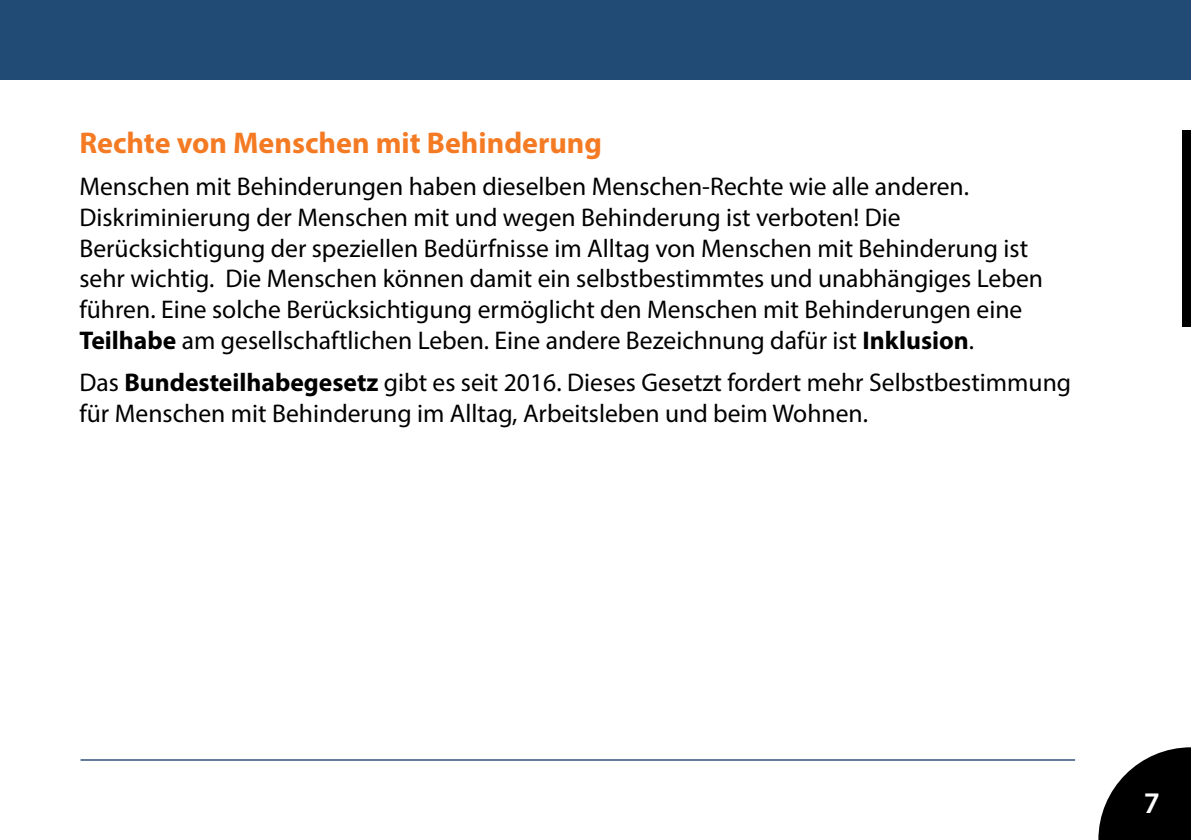
<style>
.page{position:relative;width:1191px;height:840px;background:#fff}
.page>*{position:absolute;margin:0;border:0;box-sizing:border-box;transform-origin:0 0}
.Überschrift_Text{font:700 30px "Myriad Pro";color:#f47b24}
.t1{font:600 30px "Myriad Pro";color:#fff}
.Text{font:25.6px/30.8px "Myriad Pro";color:#000}
.s1{font-weight:700}
</style>
<div class="page">
<div style="left:0;top:0;width:1191px;height:79px;background:#214b75"></div>
<hr style="left:81px;top:758px;width:994px;height:2px;background:#214b75">
<svg style="left:1098px;top:747px;width:93px;height:92px"></svg>
<div style="left:1182px;top:130px;width:9px;height:197px;background:#000"></div>
<p class="Überschrift_Text" style="left:79px;top:123px;width:524px">Rechte von Menschen mit Behinderung</p>
<p class="Text" style="left:79px;top:171px;width:965px">Menschen mit Behinderungen haben dieselben Menschen-Rechte wie alle anderen.<br>Diskriminierung der Menschen mit und wegen Behinderung ist verboten! Die Berücksichtigung der speziellen Bedürfnisse im Alltag von Menschen mit Behinderung ist sehr wichtig. Die Menschen können damit ein selbstbestimmtes und unabhängiges Leben führen. Eine solche Berücksichtigung ermöglicht den Menschen mit Behinderungen eine <span class="s1">Teilhabe</span> am gesellschaftlichen Leben. Eine andere Bezeichnung dafür ist <span class="s1">Inklusion</span>.</p>
<p class="Text" style="left:79px;top:366px;width:993px">Das <span class="s1">Bundesteilhabegesetz</span> gibt es seit 2016. Dieses Gesetzt fordert mehr Selbstbestimmung für Menschen mit Behinderung im Alltag, Arbeitsleben und beim Wohnen.</p>
<p class="t1" style="left:1143px;top:783px;width:18px">7</p>
</div>
